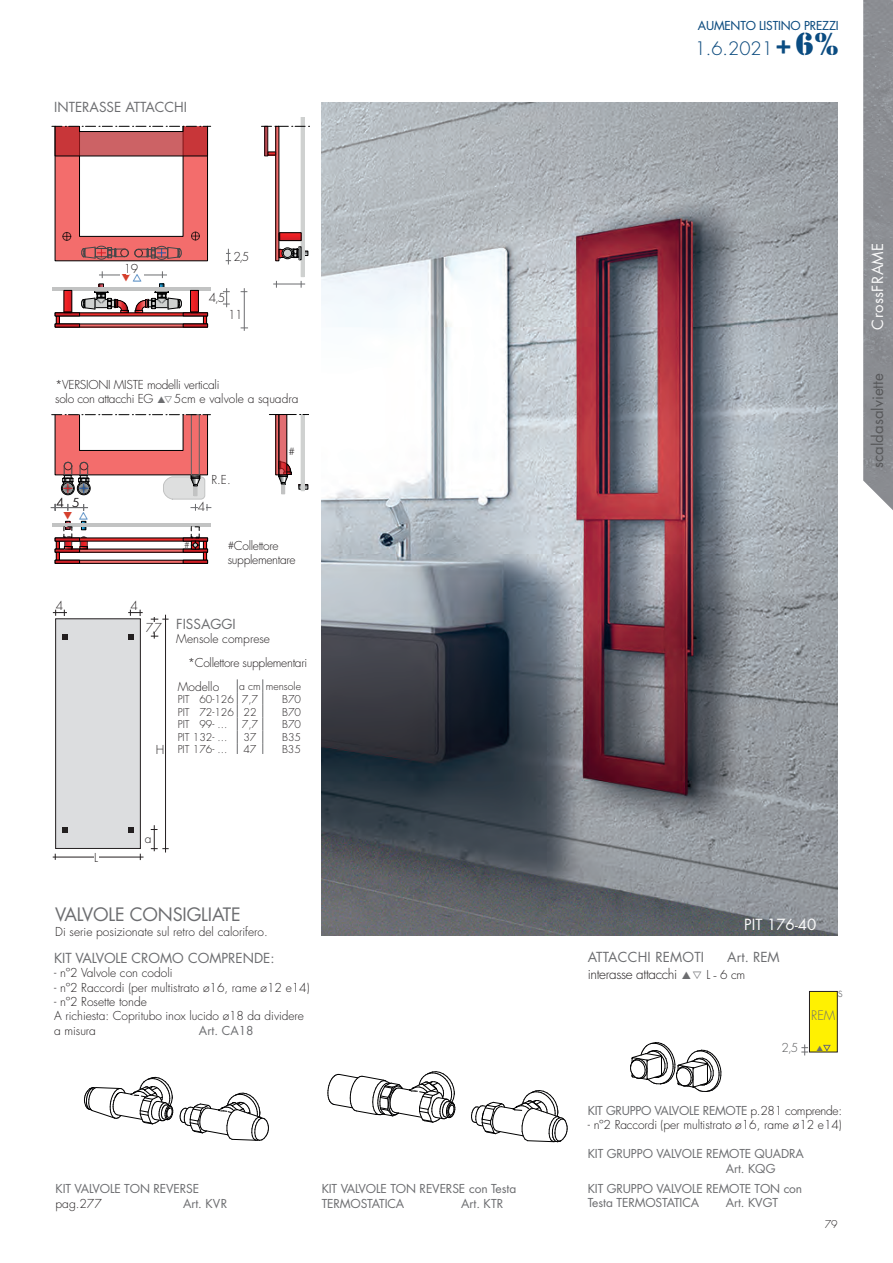
<style>
.page{position:relative;width:893px;height:1263px;background:#fff}
.page>*{position:absolute;margin:0;border:0;box-sizing:border-box;transform-origin:0 0}
.t1{font:18px "Futura Std";letter-spacing:-.01em;color:#6c6d70}
.t2{font:300 18px "Futura Std";color:#0a4c82}
.t3{font:15px "Futura Std";letter-spacing:.025em;color:#fafafa}
.t4{font:15px "Futura Std";color:#57585a}
.t5{font:13.5px "Futura Std";color:#6c6d70}
.t6{font:300 13.5px/16.2px "Futura Std";letter-spacing:-.025em;color:#231f20}
.t7{font:300 13.5px "Futura Std";color:#6c6d70}
.t8{font:300 12.75px "Futura Std";color:#6c6d70}
.t9{font:300 12px/14.4px "Futura Std";color:#231f20}
.t10{font:12px/14.4px "Futura Std";letter-spacing:-.01em;color:#6c6d70}
.t11{font:300 12px/14.4px "Futura Std";letter-spacing:-.025em;color:#231f20}
.t12{font:12px "Futura Std";letter-spacing:-.015em;color:#0a4c82}
.t13{font:300 12px "Futura Std";color:#57585a}
.t14{font:300 10.5px/12.8px "Futura Std";color:#231f20}
.t15{font:300 9px "Futura Std";color:#231f20}
.s1{color:#6c6d70}
.s2{font-size:10.5px}
.s3{font-family:"Stencil";font-weight:400;font-size:27px}
.s4{font-family:"Stencil";font-weight:400;font-size:33px}
.s5{font-weight:400;color:#6c6d70}
.s6{font-size:12px}
.s7{font-family:"Times";font-weight:400;font-size:12px}
.s8{font-weight:300;color:#231f20}
</style>
<div class="page">
<img style="left:863px;top:0;width:30px;height:510px">
<div style="left:55px;top:618px;width:86px;height:231px;background:#dcdddf;border:1px solid #231f20"></div>
<svg style="left:62px;top:827px;width:6px;height:6px"></svg>
<svg style="left:128px;top:827px;width:5px;height:6px"></svg>
<img style="left:322px;top:102px;width:516px;height:833px">
<svg style="left:53px;top:610px;width:14px;height:6px"></svg>
<hr style="left:165px;top:615px;width:1px;height:237px;background:#231f20">
<svg style="left:128px;top:610px;width:15px;height:6px"></svg>
<svg style="left:151px;top:617px;width:18px;height:22px"></svg>
<svg style="left:62px;top:634px;width:6px;height:5px"></svg>
<svg style="left:128px;top:634px;width:5px;height:5px"></svg>
<svg style="left:151px;top:825px;width:18px;height:26px"></svg>
<hr style="left:53px;top:857px;width:91px;height:1px;background:#231f20">
<svg style="left:630px;top:1042px;width:92px;height:50px"></svg>
<div style="left:809px;top:991px;width:29px;height:61px;background:#fff101;border:1px solid #231f20"></div>
<svg style="left:801px;top:1044px;width:7px;height:11px"></svg>
<svg style="left:328px;top:1071px;width:128px;height:51px"></svg>
<svg style="left:471px;top:1090px;width:97px;height:52px"></svg>
<hr style="left:55px;top:324px;width:25px;height:3px;background:#d31f26">
<hr style="left:183px;top:324px;width:25px;height:3px;background:#d31f26">
<svg style="left:55px;top:560px;width:25px;height:4px"></svg>
<svg style="left:183px;top:560px;width:25px;height:4px"></svg>
<svg style="left:299px;top:485px;width:9px;height:5px"></svg>
<div style="left:276px;top:414px;width:3px;height:61px;border:1px solid #000001"></div>
<div style="left:301px;top:414px;width:4px;height:77px;border:1px solid #cfd1d0"></div>
<svg style="left:279px;top:461px;width:13px;height:33px"></svg>
<div style="left:279px;top:414px;width:8px;height:61px;background:#d31f26;opacity:.65"></div>
<svg style="left:269px;top:414px;width:39px;height:1px"></svg>
<hr style="left:244px;top:288px;width:1px;height:43px;background:#6c6d70">
<svg style="left:226px;top:249px;width:5px;height:15px"></svg>
<svg style="left:84px;top:1077px;width:89px;height:47px"></svg>
<svg style="left:180px;top:1093px;width:89px;height:48px"></svg>
<svg style="left:261px;top:118px;width:49px;height:170px"></svg>
<svg style="left:223px;top:288px;width:24px;height:34px"></svg>
<hr style="left:51px;top:507px;width:37px;height:1px;background:#6c6d70">
<div style="left:146px;top:623px;width:16px;height:9px;background:#fff"></div>
<div style="left:94px;top:853px;width:5px;height:9px;background:#fff"></div>
<svg style="left:237px;top:679px;width:1px;height:75px"></svg>
<svg style="left:263px;top:679px;width:1px;height:75px"></svg>
<svg style="left:817px;top:1045px;width:14px;height:6px"></svg>
<svg style="left:52px;top:414px;width:159px;height:146px"></svg>
<svg style="left:52px;top:126px;width:159px;height:198px"></svg>
<p class="t5" style="left:54px;top:99px;width:134px">INTERASSE ATTACCHI</p>
<p class="t9" style="left:124px;top:262px;width:16px">19</p>
<p class="t9" style="left:233px;top:250px;width:17px">2,5</p>
<p class="t9" style="left:209px;top:290px;width:18px">4,5</p>
<p class="t9" style="left:228px;top:308px;width:16px">11</p>
<p class="t11" style="left:55px;top:377px;width:245px">*VERSIONI MISTE modelli verticali<br>solo con attacchi EG <span class="s1">▲▽</span> 5cm e valvole a squadra</p>
<p class="t9" style="left:211px;top:473px;width:21px">R.E.</p>
<p class="t14" style="left:288px;top:445px;width:8px">#</p>
<p class="t9" style="left:56px;top:496px;width:9px">4</p>
<p class="t9" style="left:198px;top:500px;width:9px">4</p>
<p class="t15" style="left:184px;top:539px;width:7px">#</p>
<p class="t9" style="left:72px;top:496px;width:9px">5</p>
<p class="t9" style="left:56px;top:599px;width:9px">4</p>
<p class="t9" style="left:131px;top:599px;width:9px">4</p>
<p class="t11" style="left:228px;top:540px;width:69px;line-height:13.5px"><span class="s2">#</span>Collettore supplementare</p>
<p class="t9" style="left:94px;top:851px;width:5px">L</p>
<p class="t9" style="left:146px;top:621px;width:18px">7,7</p>
<p class="t9" style="left:156px;top:743px;width:10px">H</p>
<p class="t5" style="left:176px;top:615px;width:61px">FISSAGGI</p>
<p class="t9" style="left:176px;top:632px;width:95px">Mensole comprese</p>
<p class="t11" style="left:188px;top:656px;width:121px">*Collettore supplementari</p>
<p class="t9" style="left:178px;top:679px;width:43px">Modello</p>
<p class="t14" style="left:178px;top:680px;width:125px;text-indent:61px">a cm mensole<br>PIT 60-126 7,7</p>
<p class="t14" style="left:282px;top:693px;width:20px">B70</p>
<p class="t14" style="left:178px;top:706px;width:80px">PIT 72-126 22</p>
<p class="t14" style="left:282px;top:706px;width:20px">B70</p>
<p class="t14" style="left:178px;top:718px;width:51px">PIT 99- ...</p>
<p class="t14" style="left:242px;top:718px;width:18px">7,7</p>
<p class="t14" style="left:282px;top:718px;width:20px">B70</p>
<p class="t14" style="left:178px;top:731px;width:51px">PIT 132- ...</p>
<p class="t14" style="left:243px;top:731px;width:15px">37</p>
<p class="t14" style="left:282px;top:731px;width:20px">B35</p>
<p class="t14" style="left:178px;top:743px;width:51px">PIT 176- ...</p>
<p class="t14" style="left:243px;top:743px;width:15px">47</p>
<p class="t14" style="left:282px;top:743px;width:20px">B35</p>
<p class="t9" style="left:145px;top:831px;width:8px">a</p>
<h1 class="t1" style="left:55px;top:903px;width:187px">VALVOLE CONSIGLIATE</h1>
<p class="t9" style="left:55px;top:924px;width:214px">Di serie posizionate sul retro del calorifero.</p>
<p class="t5" style="left:54px;top:949px;width:222px">KIT VALVOLE CROMO COMPRENDE:</p>
<p class="t9" style="left:54px;top:966px;width:120px">- nº2 Valvole con codoli</p>
<p class="t9" style="left:54px;top:980px;width:257px">- nº2 Raccordi (per multistrato ø16, rame ø12 e14)</p>
<p class="t9" style="left:54px;top:995px;width:251px">- nº2 Rosette tonde<br>A richiesta: Copritubo inox lucido ø18 da dividere a misura</p>
<p class="t10" style="left:199px;top:1023px;width:56px">Art. CA18</p>
<p class="t10" style="left:56px;top:1182px;width:145px">KIT VALVOLE TON REVERSE</p>
<p class="t9" style="left:56px;top:1196px;width:48px">pag.277</p>
<p class="t10" style="left:183px;top:1196px;width:46px">Art. KVR</p>
<p class="t10" style="left:322px;top:1182px;width:196px">KIT VALVOLE TON REVERSE con Testa<br>TERMOSTATICA</p>
<p class="t10" style="left:461px;top:1196px;width:44px">Art. KTR</p>
<p class="t12" style="left:698px;top:18px;width:142px">AUMENTO LISTINO PREZZI</p>
<h1 class="t2" style="left:695px;top:37px;width:145px">1.6.2021 <span class="s3">+</span><span class="s4">6%</span></h1>
<p class="t3" style="left:868px;top:330px;width:88px;rotate:-90deg">CrossFRAME</p>
<p class="t4" style="left:868px;top:468px;width:96px;rotate:-90deg">scaldasalviette</p>
<p class="t3" style="left:744px;top:915px;width:74px">PIT 176-40</p>
<p class="t5" style="left:588px;top:949px;width:118px">ATTACCHI REMOTI</p>
<p class="t6" style="left:588px;top:950px;width:193px;text-indent:140px"><span class="s5">Art. REM </span>interasse attacchi <span class="s1">▲▽</span> <span class="s6">L</span> <span class="s7">-</span> <span class="s6">6 cm</span></p>
<p class="t13" style="left:782px;top:1040px;width:18px">2,5</p>
<p class="t7" style="left:838px;top:984px;width:7px">s</p>
<p class="t8" style="left:811px;top:1008px;width:26px">REM</p>
<p class="t10" style="left:588px;top:1103px;width:256px">KIT GRUPPO VALVOLE REMOTE <span class="s8">p.281 comprende:</span></p>
<p class="t9" style="left:588px;top:1118px;width:256px">- nº2 Raccordi (per multistrato ø16, rame ø12 e14)</p>
<p class="t10" style="left:726px;top:1147px;width:80px;text-indent:-138px">KIT GRUPPO VALVOLE REMOTE QUADRA<br>Art. KQG</p>
<p class="t10" style="left:588px;top:1181px;width:216px">KIT GRUPPO VALVOLE REMOTE TON con<br>Testa TERMOSTATICA</p>
<p class="t10" style="left:726px;top:1196px;width:54px">Art. KVGT</p>
<p class="t14" style="left:825px;top:1218px;width:15px">79</p>
</div>
